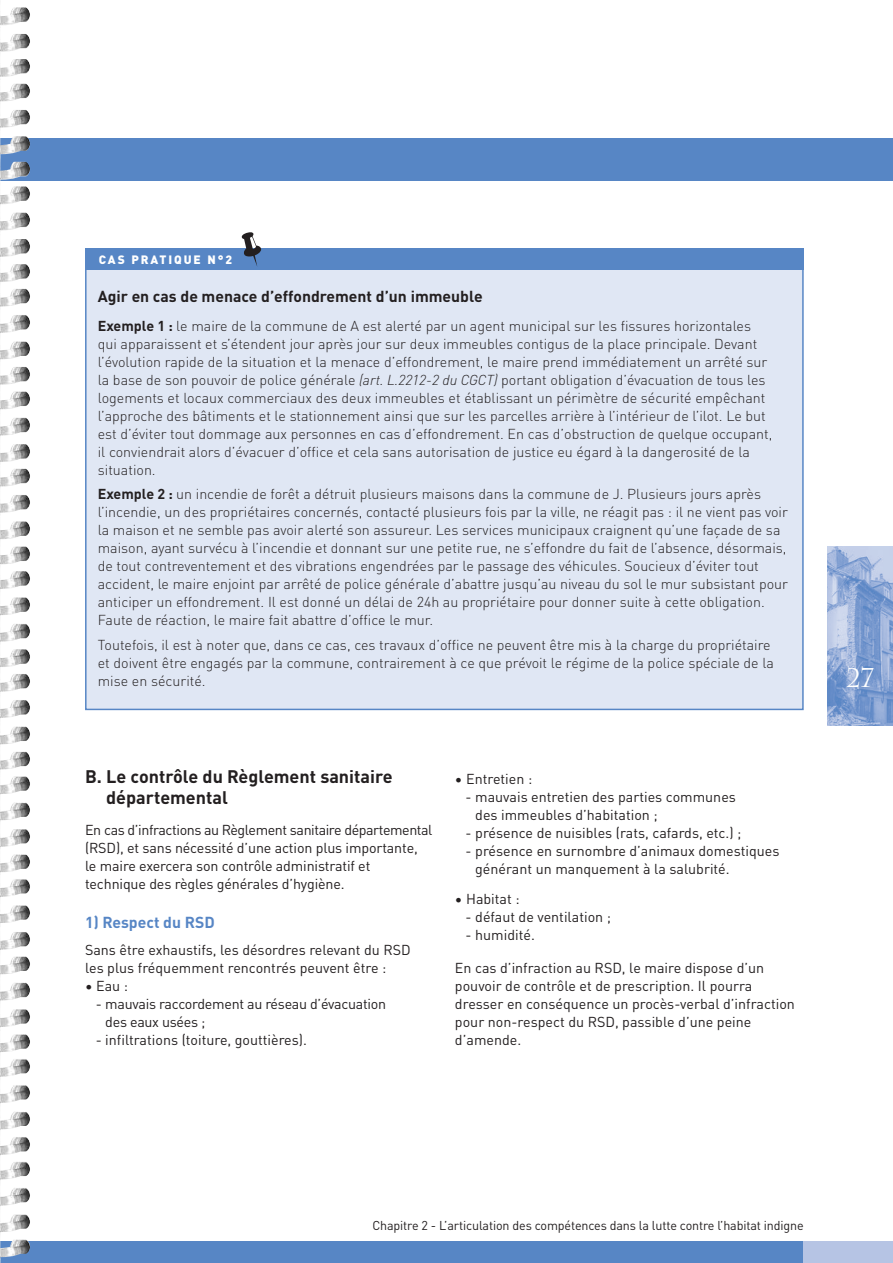
<style>
.page{position:relative;width:893px;height:1263px;background:#fff}
.page>*{position:absolute;margin:0;border:0;box-sizing:border-box;transform-origin:0 0}
.t1{font:27px "Charlemagne";color:#fff}
.t2{font:700 18px/21px "DIN Pro";color:#231f20}
.t3{font:700 15.75px "DIN Pro";color:#231f20}
.t4{font:700 15.75px "DIN Pro";color:#5786c5}
.t5{font:300 14.25px/18px "DIN Pro";color:#231f20}
.t6{font:14.25px/18px "DIN Pro";color:#231f20}
.t7{font:14.25px/18px "DIN Pro";letter-spacing:-.02em;color:#231f20}
.t8{font:12.75px "DIN Pro";letter-spacing:-.01em;color:#231f20}
.t9{font:900 12px "DIN Pro";letter-spacing:.16em;color:#fff}
.s1{font-weight:700}
.s2{font-style:italic}
</style>
<div class="page">
<div style="left:0;top:138px;width:893px;height:43px;background:#5786c5"></div>
<div style="left:0;top:1242px;width:893px;height:21px;background:#5786c5"></div>
<div style="left:804px;top:1242px;width:89px;height:21px;background:#b6c4e4"></div>
<img style="left:0;top:7px;width:30px;height:1256px">
<img style="left:827px;top:546px;width:66px;height:179px">
<div style="left:85px;top:250px;width:719px;height:460px;background:#e0e7f4;border:2px solid #5786c5"></div>
<div style="left:85px;top:249px;width:719px;height:21px;background:#5786c5"></div>
<svg style="left:242px;top:232px;width:19px;height:34px"></svg>
<p class="t9" style="left:99px;top:250px;width:135px">CAS PRATIQUE N°2</p>
<p class="t3" style="left:98px;top:284px;width:386px">Agir en cas de menace d’effondrement d’un immeuble</p>
<p class="t5" style="left:98px;top:316px;width:676px"><span class="s1">Exemple 1 :</span> le maire de la commune de A est alerté par un agent municipal sur les fissures horizontales qui apparaissent et s’étendent jour après jour sur deux immeubles contigus de la place principale. Devant l’évolution rapide de la situation et la menace d’effondrement, le maire prend immédiatement un arrêté sur la base de son pouvoir de police générale <span class="s2">(art. L.2212-2 du CGCT)</span> portant obligation d’évacuation de tous les logements et locaux commerciaux des deux immeubles et établissant un périmètre de sécurité empêchant l’approche des bâtiments et le stationnement ainsi que sur les parcelles arrière à l’intérieur de l’ilot. Le but est d’éviter tout dommage aux personnes en cas d’effondrement. En cas d’obstruction de quelque occupant, il conviendrait alors d’évacuer d’office et cela sans autorisation de justice eu égard à la dangerosité de la situation.</p>
<p class="t5" style="left:98px;top:484px;width:692px"><span class="s1">Exemple 2 :</span> un incendie de forêt a détruit plusieurs maisons dans la commune de J. Plusieurs jours après l’incendie, un des propriétaires concernés, contacté plusieurs fois par la ville, ne réagit pas : il ne vient pas voir la maison et ne semble pas avoir alerté son assureur. Les services municipaux craignent qu’une façade de sa maison, ayant survécu à l’incendie et donnant sur une petite rue, ne s’effondre du fait de l’absence, désormais, de tout contreventement et des vibrations engendrées par le passage des véhicules. Soucieux d’éviter tout accident, le maire enjoint par arrêté de police générale d’abattre jusqu’au niveau du sol le mur subsistant pour anticiper un effondrement. Il est donné un délai de 24h au propriétaire pour donner suite à cette obligation.<br>Faute de réaction, le maire fait abattre d’office le mur.</p>
<p class="t5" style="left:98px;top:635px;width:678px">Toutefois, il est à noter que, dans ce cas, ces travaux d’office ne peuvent être mis à la charge du propriétaire et doivent être engagés par la commune, contrairement à ce que prévoit le régime de la police spéciale de la mise en sécurité.</p>
<p class="t2" style="left:106px;top:765px;width:288px;text-indent:-21px">B. Le contrôle du Règlement sanitaire départemental</p>
<p class="t6" style="left:85px;top:820px;width:349px">En cas d’infractions au Règlement sanitaire départemental (RSD), et sans nécessité d’une action plus importante, le maire exercera son contrôle administratif et technique des règles générales d’hygiène.</p>
<p class="t4" style="left:85px;top:910px;width:131px">1) Respect du RSD</p>
<p class="t6" style="left:85px;top:940px;width:327px">Sans être exhaustifs, les désordres relevant du RSD les plus fréquemment rencontrés peuvent être :</p>
<p class="t6" style="left:85px;top:976px;width:44px">• Eau :</p>
<p class="t7" style="left:105px;top:994px;width:282px;text-indent:-10px">- mauvais raccordement au réseau d’évacuation des eaux usées ;</p>
<p class="t6" style="left:96px;top:1030px;width:213px">- infiltrations (toiture, gouttières).</p>
<p class="t6" style="left:455px;top:769px;width:79px">• Entretien :</p>
<p class="t6" style="left:475px;top:787px;width:262px;text-indent:-10px">- mauvais entretien des parties communes des immeubles d’habitation ;</p>
<p class="t6" style="left:466px;top:823px;width:277px">- présence de nuisibles (rats, cafards, etc.) ;</p>
<p class="t6" style="left:475px;top:841px;width:306px;text-indent:-10px">- présence en surnombre d’animaux domestiques générant un manquement à la salubrité.</p>
<p class="t6" style="left:455px;top:889px;width:66px">• Habitat :</p>
<p class="t6" style="left:466px;top:907px;width:147px">- défaut de ventilation ;</p>
<p class="t6" style="left:466px;top:925px;width:71px">- humidité.</p>
<p class="t6" style="left:455px;top:958px;width:341px">En cas d’infraction au RSD, le maire dispose d’un pouvoir de contrôle et de prescription. Il pourra dresser en conséquence un procès-verbal d’infraction pour non-respect du RSD, passible d’une peine d’amende.</p>
<h1 class="t1" style="left:846px;top:662px;width:30px">27</h1>
<p class="t8" style="left:372px;top:1216px;width:433px">Chapitre 2 - L’articulation des compétences dans la lutte contre l’habitat indigne</p>
</div>
